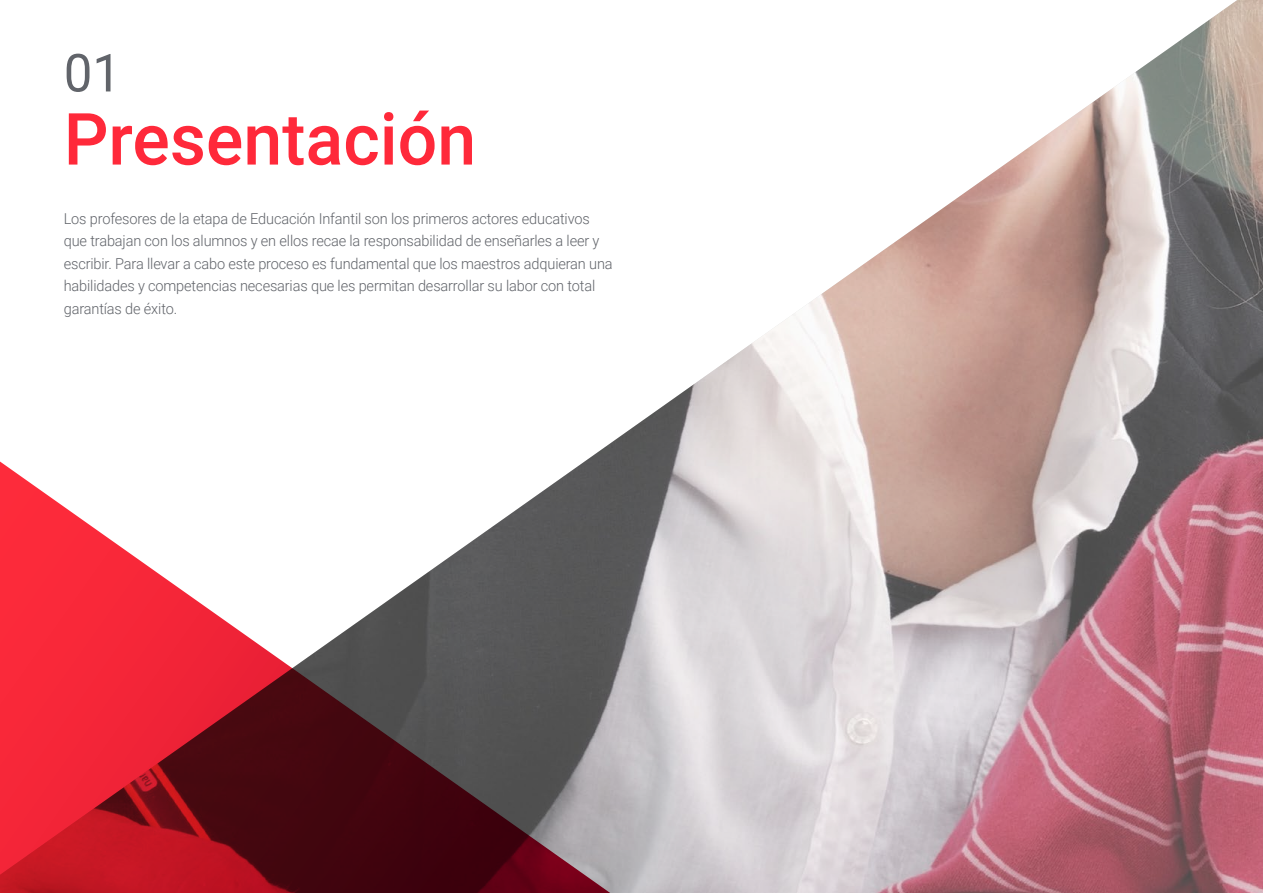
<style>
.page{position:relative;width:1263px;height:893px;background:#fff}
.page>*{position:absolute;margin:0;border:0;box-sizing:border-box;transform-origin:0 0}
.t1{font:500 72px "Roboto";color:#ff293a}
.t2{font:52.5px "Roboto";color:#61646a}
.t3{font:300 15px/22.5px "Roboto";letter-spacing:-.01em;color:#61646a}
</style>
<div class="page">
<img style="left:606px;top:0;width:657px;height:893px">
<svg style="left:0;top:446px;width:640px;height:447px"></svg>
<h2 class="t2" style="left:64px;top:36px;width:59px">01</h2>
<h1 class="t1" style="left:64px;top:89px;width:414px">Presentación</h1>
<p class="t3" style="left:64px;top:207px;width:550px">Los profesores de la etapa de Educación Infantil son los primeros actores educativos que trabajan con los alumnos y en ellos recae la responsabilidad de enseñarles a leer y escribir. Para llevar a cabo este proceso es fundamental que los maestros adquieran una habilidades y competencias necesarias que les permitan desarrollar su labor con total garantías de éxito.</p>
</div>
